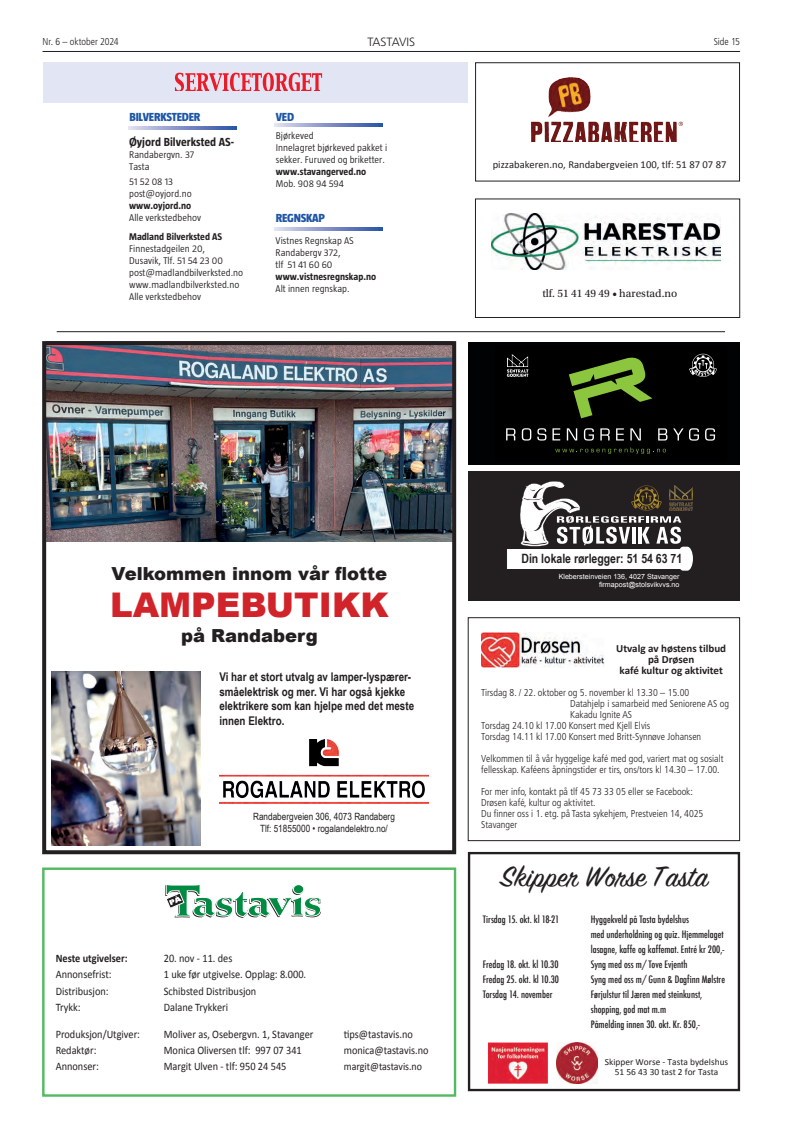
<style>
.page{position:relative;width:794px;height:1134px;background:#fff}
.page>*{position:absolute;margin:0;border:0;box-sizing:border-box;transform-origin:0 0}
.t1{font:900 34px "Arial";color:#d1232a}
.t2{font:31.8px "Sign Painter House Script";color:#231f20}
.t3{font:900 18px "Arial";color:#231f20}
.t4{font:700 12.8px "Arial Narrow";color:#231f20}
.t5{font:700 12px/14.4px "Arial Narrow";color:#231f20}
.t6{font:800 12px "Taz";letter-spacing:-.02em;color:#1e56a6}
.t7{font:700 12px "Taz";color:#231f20}
.t8{font:300 12px "Frutiger LT Std";color:#231f20}
.t9{font:11.5px "Calibri";color:#231f20;scale:.9 1}
.t10{font:700 11.5px "Calibri";color:#231f20;scale:.9 1}
.t11{font:11.4px "Utopia Std";color:#231f20}
.t12{font:700 11px/11px "Calibri";color:#231f20;text-align:center}
.t13{font:11px "Calibri";color:#231f20;scale:.9 1}
.t14{font:10.6px "Calibri";color:#231f20}
.t15{font:300 condensed 10px/11px "Frutiger LT Std";color:#231f20}
.t16{font:500 condensed 10px/15px "Futura";color:#231f20}
.t17{font:300 10px/12px "Taz";color:#231f20}
.t18{font:700 10px "Taz";color:#231f20}
.t19{font:10px/12px "Arial Narrow";color:#231f20;text-align:center}
.t20{font:9.4px/10.3px "Calibri";color:#231f20;text-align:center}
.t21{font:7.1px/8.6px "Arial";color:#fff;text-align:right}
</style>
<div class="page">
<hr style="left:43px;top:51px;width:697px;height:1px;background:#231f20">
<img style="left:491px;top:213px;width:229px;height:57px">
<div style="left:475px;top:199px;width:265px;height:119px;border:1px solid #231f20"></div>
<svg style="left:165px;top:885px;width:156px;height:33px"></svg>
<div style="left:293px;top:885px;width:11px;height:9px;background:#008b43;border-radius:50%"></div>
<div style="left:293px;top:885px;width:11px;height:9px;border:1px solid #fff;border-radius:50%"></div>
<div style="left:42px;top:867px;width:414px;height:230px;border:2px solid #53ba61"></div>
<div style="left:475px;top:62px;width:265px;height:119px;border:1px solid #231f20"></div>
<img style="left:532px;top:77px;width:150px;height:64px">
<div style="left:43px;top:62px;width:425px;height:41px;background:#e2e5f3"></div>
<svg style="left:175px;top:73px;width:147px;height:18px"></svg>
<svg style="left:128px;top:126px;width:108px;height:3px"></svg>
<svg style="left:275px;top:228px;width:107px;height:2px"></svg>
<svg style="left:275px;top:123px;width:107px;height:3px"></svg>
<hr style="left:57px;top:331px;width:668px;height:1px;background:#231f20">
<div style="left:468px;top:852px;width:272px;height:239px;border:2px solid #231f20"></div>
<img style="left:487px;top:1042px;width:61px;height:42px">
<img style="left:556px;top:1042px;width:41px;height:42px">
<div style="left:468px;top:617px;width:272px;height:224px;border:1px solid #231f20"></div>
<img style="left:481px;top:632px;width:124px;height:35px">
<div style="left:468px;top:342px;width:271px;height:122px;background:#010204"></div>
<div style="left:495px;top:346px;width:231px;height:116px;background:#000"></div>
<svg style="left:569px;top:358px;width:83px;height:60px"></svg>
<svg style="left:506px;top:428px;width:209px;height:13px"></svg>
<svg style="left:555px;top:447px;width:111px;height:7px"></svg>
<svg style="left:507px;top:354px;width:21px;height:23px"></svg>
<svg style="left:689px;top:354px;width:28px;height:23px"></svg>
<div style="left:468px;top:471px;width:272px;height:130px;background:#231f20"></div>
<div style="left:506px;top:549px;width:177px;height:19px;background:#fff"></div>
<svg style="left:517px;top:481px;width:176px;height:90px"></svg>
<img style="left:47px;top:346px;width:404px;height:196px">
<div style="left:42px;top:341px;width:414px;height:513px;border:4px solid #231f20"></div>
<img style="left:51px;top:672px;width:149px;height:173px">
<img style="left:219px;top:739px;width:209px;height:64px">
<p class="t15" style="left:43px;top:36px;width:78px">Nr. 6 – oktober 2024</p>
<p class="t8" style="left:367px;top:35px;width:49px">TASTAVIS</p>
<p class="t15" style="left:714px;top:36px;width:28px">Side 15</p>
<p class="t6" style="left:129px;top:111px;width:72px">BILVERKSTEDER</p>
<p class="t7" style="left:129px;top:136px;width:106px">Øyjord Bilverksted AS-</p>
<p class="t17" style="left:129px;top:149px;width:67px">Randabergvn. 37<br>Tasta</p>
<p class="t17" style="left:129px;top:175px;width:64px">51 52 08 13 post@oyjord.no</p>
<p class="t18" style="left:129px;top:200px;width:64px">www.oyjord.no</p>
<p class="t17" style="left:129px;top:211px;width:73px">Alle verkstedbehov</p>
<p class="t18" style="left:129px;top:231px;width:95px">Madland Bilverksted AS</p>
<p class="t17" style="left:129px;top:242px;width:116px">Finnestadgeilen 20,<br>Dusavik, Tlf. 51 54 23 00 post@madlandbilverksted.no www.madlandbilverksted.no<br>Alle verkstedbehov</p>
<p class="t6" style="left:276px;top:111px;width:20px">VED</p>
<p class="t17" style="left:276px;top:130px;width:113px">Bjørkeved<br>Innelagret bjørkeved pakket i sekker. Furuved og briketter.</p>
<p class="t18" style="left:276px;top:166px;width:92px">www.stavangerved.no</p>
<p class="t17" style="left:276px;top:178px;width:70px">Mob. 908 94 594</p>
<p class="t6" style="left:276px;top:211px;width:51px">REGNSKAP</p>
<p class="t17" style="left:275px;top:234px;width:80px">Vistnes Regnskap AS<br>Randabergv 372,<br>tlf 51 41 60 60</p>
<p class="t18" style="left:275px;top:271px;width:102px">www.vistnesregnskap.no</p>
<p class="t17" style="left:275px;top:282px;width:75px">Alt innen regnskap.</p>
<p class="t14" style="left:493px;top:157px;width:235px">pizzabakeren.no, Randabergveien 100, tlf: 51 87 07 87</p>
<p class="t11" style="left:542px;top:287px;width:136px">tlf. 51 41 49 49 • harestad.no</p>
<h3 class="t3" style="left:112px;top:560px;width:277px">Velkommen innom vår flotte</h3>
<h1 class="t1" style="left:110px;top:580px;width:280px">LAMPEBUTIKK</h1>
<h3 class="t3" style="left:181px;top:622px;width:138px">på Randaberg</h3>
<p class="t5" style="left:219px;top:669px;width:196px">Vi har et stort utvalg av lamper-lyspærer&shy;småelektrisk og mer. Vi har også kjekke elektrikere som kan hjelpe med det meste innen Elektro.</p>
<p class="t19" style="left:253px;top:810px;width:143px">Randabergveien 306, 4073 Randaberg<br>Tlf: 51855000 • rogalandelektro.no/</p>
<p class="t10" style="left:56px;top:950px;width:81px">Neste utgivelser:</p>
<p class="t9" style="left:164px;top:950px;width:78px">20. nov - 11. des</p>
<p class="t9" style="left:56px;top:967px;width:64px">Annonsefrist:</p>
<p class="t9" style="left:164px;top:967px;width:160px">1 uke før utgivelse. Opplag: 8.000.</p>
<p class="t9" style="left:56px;top:983px;width:60px">Distribusjon:</p>
<p class="t9" style="left:164px;top:983px;width:104px">Schibsted Distribusjon</p>
<p class="t9" style="left:56px;top:999px;width:29px">Trykk:</p>
<p class="t9" style="left:164px;top:999px;width:73px">Dalane Trykkeri</p>
<p class="t9" style="left:56px;top:1026px;width:95px">Produksjon/Utgiver:</p>
<p class="t9" style="left:164px;top:1026px;width:168px">Moliver as, Osebergvn. 1, Stavanger</p>
<p class="t9" style="left:344px;top:1026px;width:78px">tips@tastavis.no</p>
<p class="t9" style="left:56px;top:1042px;width:47px">Redaktør:</p>
<p class="t9" style="left:164px;top:1042px;width:155px">Monica Oliversen tlf: 997 07 341</p>
<p class="t9" style="left:344px;top:1042px;width:96px">monica@tastavis.no</p>
<p class="t9" style="left:56px;top:1058px;width:49px">Annonser:</p>
<p class="t9" style="left:164px;top:1058px;width:138px">Margit Ulven - tlf: 950 24 545</p>
<p class="t13" style="left:344px;top:1059px;width:88px">margit@tastavis.no</p>
<p class="t4" style="left:521px;top:549px;width:162px">Din lokale rørlegger: 51 54 63 71</p>
<p class="t21" style="left:558px;top:572px;width:122px">Klebersteinveien 136, 4027 Stavanger firmapost@stolsvikvvs.no</p>
<p class="t12" style="left:616px;top:642px;width:111px">Utvalg av høstens tilbud på Drøsen<br>kafé kultur og aktivitet</p>
<p class="t15" style="left:481px;top:687px;width:209px">Tirsdag 8. / 22. oktober og 5. november kl 13.30 – 15.00</p>
<p class="t15" style="left:570px;top:698px;width:160px">Datahjelp i samarbeid med Seniorene AS og</p>
<p class="t15" style="left:570px;top:709px;width:64px">Kakadu Ignite AS</p>
<p class="t15" style="left:481px;top:720px;width:171px">Torsdag 24.10 kl 17.00 Konsert med Kjell Elvis</p>
<p class="t15" style="left:481px;top:731px;width:221px">Torsdag 14.11 kl 17.00 Konsert med Britt-Synnøve Johansen</p>
<p class="t15" style="left:481px;top:753px;width:244px">Velkommen til å vår hyggelige kafé med god, variert mat og sosialt fellesskap. Kaféens åpningstider er tirs, ons/tors kl 14.30 – 17.00.</p>
<p class="t15" style="left:481px;top:786px;width:224px">For mer info, kontakt på tlf 45 73 33 05 eller se Facebook:<br>Drøsen kafé, kultur og aktivitet.<br>Du finner oss i 1. etg. på Tasta sykehjem, Prestveien 14, 4025<br>Stavanger</p>
<h2 class="t2" style="left:500px;top:856px;width:209px">Skipper Worse Tasta</h2>
<p class="t16" style="left:483px;top:912px;width:78px">Tirsdag 15. okt. kl 18-21</p>
<p class="t16" style="left:591px;top:912px;width:135px">Hyggekveld på Tasta bydelshus<br>med underholdning og quiz. Hjemmelaget lasagne, kaffe og kaffemat. Entré kr 200,-</p>
<p class="t16" style="left:483px;top:957px;width:77px">Fredag 18. okt. kl 10.30</p>
<p class="t16" style="left:591px;top:957px;width:98px">Syng med oss m/ Tove Evjenth</p>
<p class="t16" style="left:483px;top:972px;width:78px">Fredag 25. okt. kl 10.30</p>
<p class="t16" style="left:591px;top:972px;width:136px">Syng med oss m/ Gunn &amp; Dagfinn Mølstre</p>
<p class="t16" style="left:483px;top:987px;width:71px">Torsdag 14. november</p>
<p class="t16" style="left:591px;top:987px;width:113px">Førjulstur til Jæren med steinkunst, shopping, god mat m.m<br>Påmelding innen 30. okt. Kr. 850,-</p>
<p class="t20" style="left:605px;top:1056px;width:125px">Skipper Worse - Tasta bydelshus<br>51 56 43 30 tast 2 for Tasta</p>
</div>
